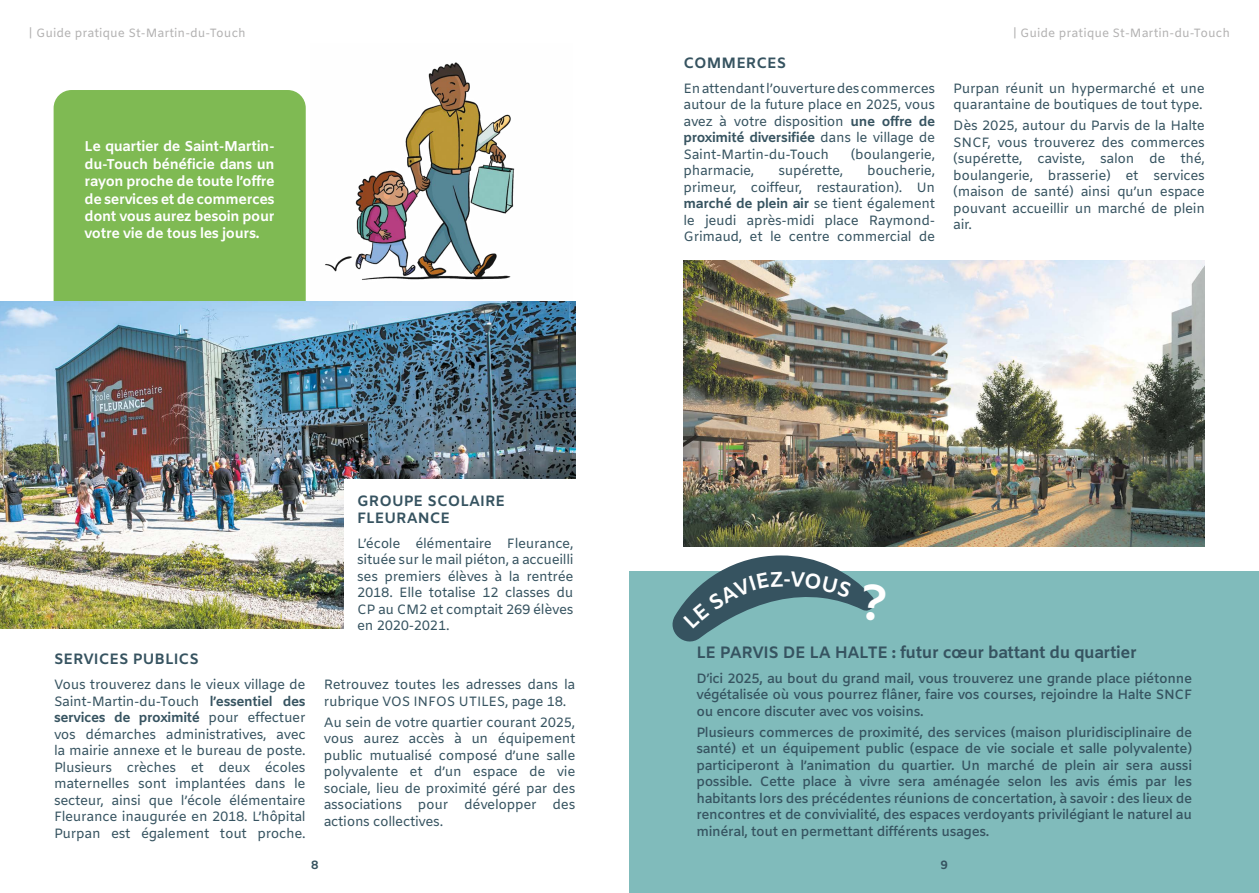
<style>
.page{position:relative;width:1259px;height:893px;background:#fff}
.page>*{position:absolute;margin:0;border:0;box-sizing:border-box;transform-origin:0 0}
.t1{font:700 16.5px "Amiko";letter-spacing:-.025em;color:#365360}
.t2{font:700 15px/16.5px "Amiko";color:#365360}
.t3{font:700 14.25px/17.4px "Amiko";letter-spacing:-.025em;color:#fff;text-align:justify}
.t4{font:13.5px/16.5px "Amiko";letter-spacing:-.025em;color:#365360;text-align:justify}
.t5{font:600 13.5px/16.5px "Amiko";letter-spacing:-.025em;color:#365360;text-align:justify}
.t6{font:12px "Amiko";color:#b3b2b2}
.t7{font:700 12px "Amiko";color:#365360}
.s1{font-weight:700}
</style>
<div class="page">
<div style="left:54px;top:90px;width:252px;height:356px;background:#7fba53;border-radius:18px"></div>
<img style="left:0;top:302px;width:575px;height:326px">
<img style="left:683px;top:260px;width:522px;height:286px">
<div style="left:629px;top:572px;width:630px;height:321px;background:#80bbbb"></div>
<div style="left:344px;top:480px;width:242px;height:163px;background:#fff"></div>
<img style="left:310px;top:62px;width:262px;height:243px">
<svg style="left:665px;top:555px;width:221px;height:87px"></svg>
<p class="t6" style="left:29px;top:26px;width:218px">| Guide pratique St-Martin-du-Touch</p>
<p class="t6" style="left:1013px;top:26px;width:218px">| Guide pratique St-Martin-du-Touch</p>
<p class="t3" style="left:85px;top:139px;width:192px">Le quartier de Saint-Martin&shy;du-Touch bénéficie dans un rayon proche de toute l’offre de services et de commerces dont vous aurez besoin pour votre vie de tous les jours.</p>
<p class="t2" style="left:357px;top:494px;width:149px">GROUPE SCOLAIRE<br>FLEURANCE</p>
<p class="t4" style="left:357px;top:536px;width:218px">L’école élémentaire Fleurance, située sur le mail piéton, a accueilli ses premiers élèves à la rentrée 2018. Elle totalise 12 classes du CP au CM2 et comptait 269 élèves en 2020-2021.</p>
<p class="t2" style="left:54px;top:652px;width:146px">SERVICES PUBLICS</p>
<p class="t4" style="left:54px;top:678px;width:253px">Vous trouverez dans le vieux village de Saint-Martin-du-Touch <span class="s1">l’essentiel des services de proximité</span> pour effectuer vos démarches administratives, avec la mairie annexe et le bureau de poste.<br>Plusieurs crèches et deux écoles maternelles sont implantées dans le secteur, ainsi que l’école élémentaire Fleurance inaugurée en 2018. L’hôpital Purpan est également tout proche.</p>
<p class="t4" style="left:324px;top:678px;width:253px">Retrouvez toutes les adresses dans la rubrique VOS INFOS UTILES, page 18.</p>
<p class="t4" style="left:324px;top:715px;width:253px">Au sein de votre quartier courant 2025, vous aurez accès à un équipement public mutualisé composé d’une salle polyvalente et d’un espace de vie sociale, lieu de proximité géré par des associations pour développer des actions collectives.</p>
<p class="t2" style="left:683px;top:56px;width:104px">COMMERCES</p>
<p class="t4" style="left:683px;top:81px;width:253px">En attendant l’ouverture des commerces autour de la future place en 2025, vous avez à votre disposition <span class="s1">une offre de proximité diversifiée</span> dans le village de Saint-Martin-du-Touch</p>
<p class="t4" style="left:851px;top:147px;width:86px">(boulangerie,</p>
<p class="t4" style="left:683px;top:164px;width:72px">pharmacie,</p>
<p class="t4" style="left:778px;top:164px;width:67px">supérette,</p>
<p class="t4" style="left:683px;top:164px;width:253px;text-indent:184px">boucherie, primeur, coiffeur, restauration). Un <span class="s1">marché de plein air</span> se tient également le jeudi après-midi place Raymond-Grimaud, et le centre commercial de</p>
<p class="t4" style="left:953px;top:81px;width:253px">Purpan réunit un hypermarché et une quarantaine de boutiques de tout type.</p>
<p class="t4" style="left:953px;top:118px;width:253px">Dès 2025, autour du Parvis de la Halte SNCF, vous trouverez des commerces (supérette, caviste, salon de thé, boulangerie, brasserie) et services (maison de santé) ainsi qu’un espace pouvant accueillir un marché de plein air.</p>
<p class="t1" style="left:696px;top:642px;width:442px">LE PARVIS DE LA HALTE : futur cœur battant du quartier</p>
<p class="t5" style="left:696px;top:671px;width:497px">D’ici 2025, au bout du grand mail, vous trouverez une grande place piétonne végétalisée où vous pourrez flâner, faire vos courses, rejoindre la Halte SNCF ou encore discuter avec vos voisins.</p>
<p class="t5" style="left:696px;top:725px;width:497px">Plusieurs commerces de proximité, des services (maison pluridisciplinaire de santé) et un équipement public (espace de vie sociale et salle polyvalente) participeront à l’animation du quartier. Un marché de plein air sera aussi possible. Cette place à vivre sera aménagée selon les avis émis par les habitants lors des précédentes réunions de concertation, à savoir : des lieux de rencontres et de convivialité, des espaces verdoyants privilégiant le naturel au minéral, tout en permettant différents usages.</p>
<p class="t7" style="left:311px;top:857px;width:9px">8</p>
<p class="t7" style="left:940px;top:857px;width:9px">9</p>
</div>
